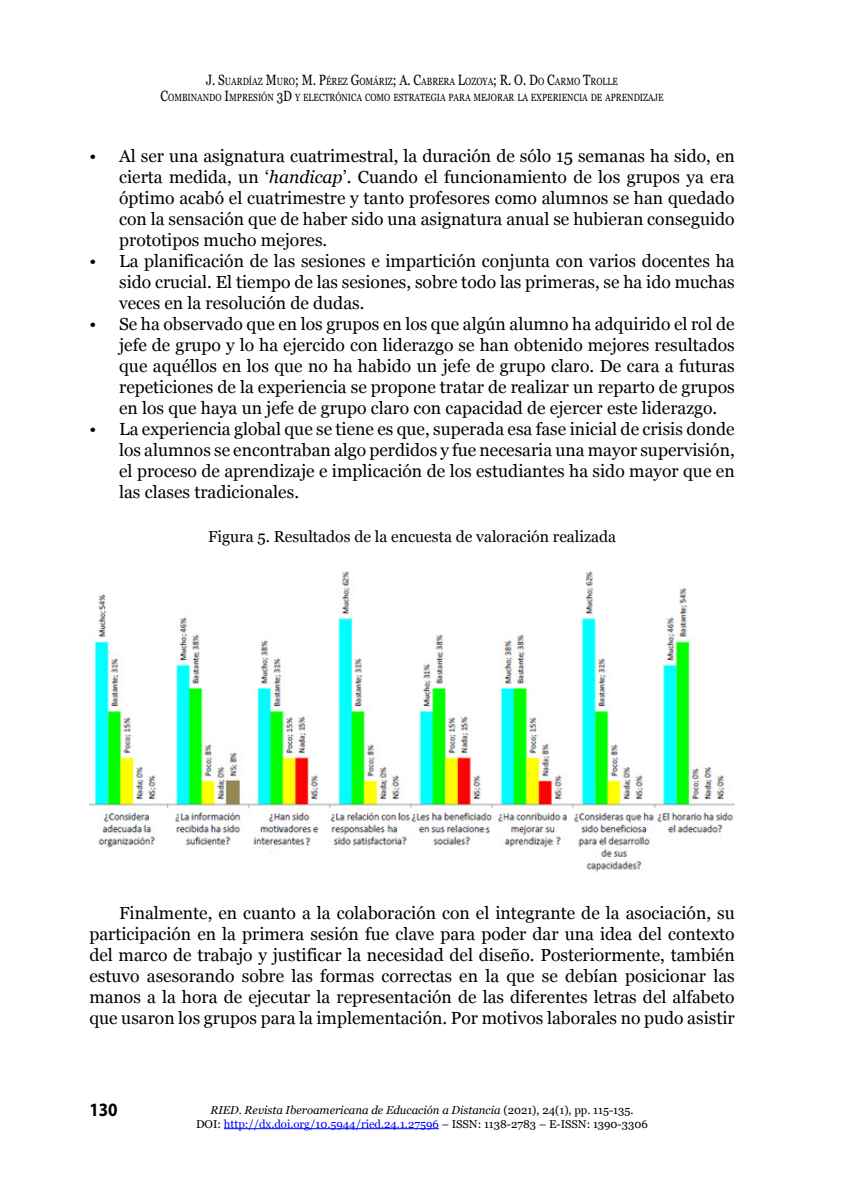
<style>
.page{position:relative;width:844px;height:1191px;background:#fff}
.page>*{position:absolute;margin:0;border:0;box-sizing:border-box;transform-origin:0 0}
.t1{font:700 18.9px "Myriad Pro";color:#000;scale:.9 1}
.t2{font:17.5px/21px "Georgia";color:#000;text-align:justify}
.t3{font:15.75px "Georgia";color:#000}
.t4{font:11.38px/13.7px "Georgia";color:#000;text-align:center}
.t5{font:10.33px/15.8px "Georgia";color:#000;text-align:center;scale:.8 1}
.s1{font-size:14.88px}
.s2{font-style:italic}
.s3{color:#00f}
</style>
<div class="page">
<img style="left:89px;top:571px;width:645px;height:302px">
<hr style="left:224px;top:1128px;width:215px;height:1px;background:#00f">
<p class="t5" style="left:160px;top:73px;width:630px"><span class="s1">J. S</span>UARDÍAZ <span class="s1">M</span>URO<span class="s1">; M. P</span>ÉREZ <span class="s1">G</span>OMÁRIZ<span class="s1">; A. C</span>ABRERA <span class="s1">L</span>OZOYA<span class="s1">; R. O. D</span>O <span class="s1">C</span>ARMO <span class="s1">T</span>ROLLE<br><span class="s1">C</span>OMBINANDO <span class="s1">I</span>MPRESIÓN <span class="s1">3D</span> Y ELECTRÓNICA COMO ESTRATEGIA PARA MEJORAR LA EXPERIENCIA DE APRENDIZAJE</p>
<p class="t2" style="left:119px;top:145px;width:617px;text-indent:-30px">• Al ser una asignatura cuatrimestral, la duración de sólo 15 semanas ha sido, en cierta medida, un ‘<span class="s2">handicap</span>’. Cuando el funcionamiento de los grupos ya era óptimo acabó el cuatrimestre y tanto profesores como alumnos se han quedado con la sensación que de haber sido una asignatura anual se hubieran conseguido prototipos mucho mejores.</p>
<p class="t2" style="left:119px;top:250px;width:617px;text-indent:-30px">• La planificación de las sesiones e impartición conjunta con varios docentes ha sido crucial. El tiempo de las sesiones, sobre todo las primeras, se ha ido muchas veces en la resolución de dudas.</p>
<p class="t2" style="left:119px;top:313px;width:617px;text-indent:-30px">• Se ha observado que en los grupos en los que algún alumno ha adquirido el rol de jefe de grupo y lo ha ejercido con liderazgo se han obtenido mejores resultados que aquéllos en los que no ha habido un jefe de grupo claro. De cara a futuras repeticiones de la experiencia se propone tratar de realizar un reparto de grupos en los que haya un jefe de grupo claro con capacidad de ejercer este liderazgo.</p>
<p class="t2" style="left:119px;top:418px;width:617px;text-indent:-30px">• La experiencia global que se tiene es que, superada esa fase inicial de crisis donde los alumnos se encontraban algo perdidos y fue necesaria una mayor supervisión, el proceso de aprendizaje e implicación de los estudiantes ha sido mayor que en las clases tradicionales.</p>
<p class="t3" style="left:208px;top:525px;width:409px">Figura 5. Resultados de la encuesta de valoración realizada</p>
<p class="t2" style="left:89px;top:901px;width:646px;text-indent:30px">Finalmente, en cuanto a la colaboración con el integrante de la asociación, su participación en la primera sesión fue clave para poder dar una idea del contexto del marco de trabajo y justificar la necesidad del diseño. Posteriormente, también estuvo asesorando sobre las formas correctas en la que se debían posicionar las manos a la hora de ejecutar la representación de las diferentes letras del alfabeto que usaron los grupos para la implementación. Por motivos laborales no pudo asistir</p>
<p class="t1" style="left:89px;top:1097px;width:33px">130</p>
<p class="t4" style="left:196px;top:1102px;width:453px"><span class="s2">RIED. Revista Iberoamericana de Educación a Distancia</span> (2021), 24(1), pp. 115-135.<br>DOI: <span class="s3">http://dx.doi.org/10.5944/ried.24.1.27596</span> – ISSN: 1138-2783 – E-ISSN: 1390-3306</p>
</div>
